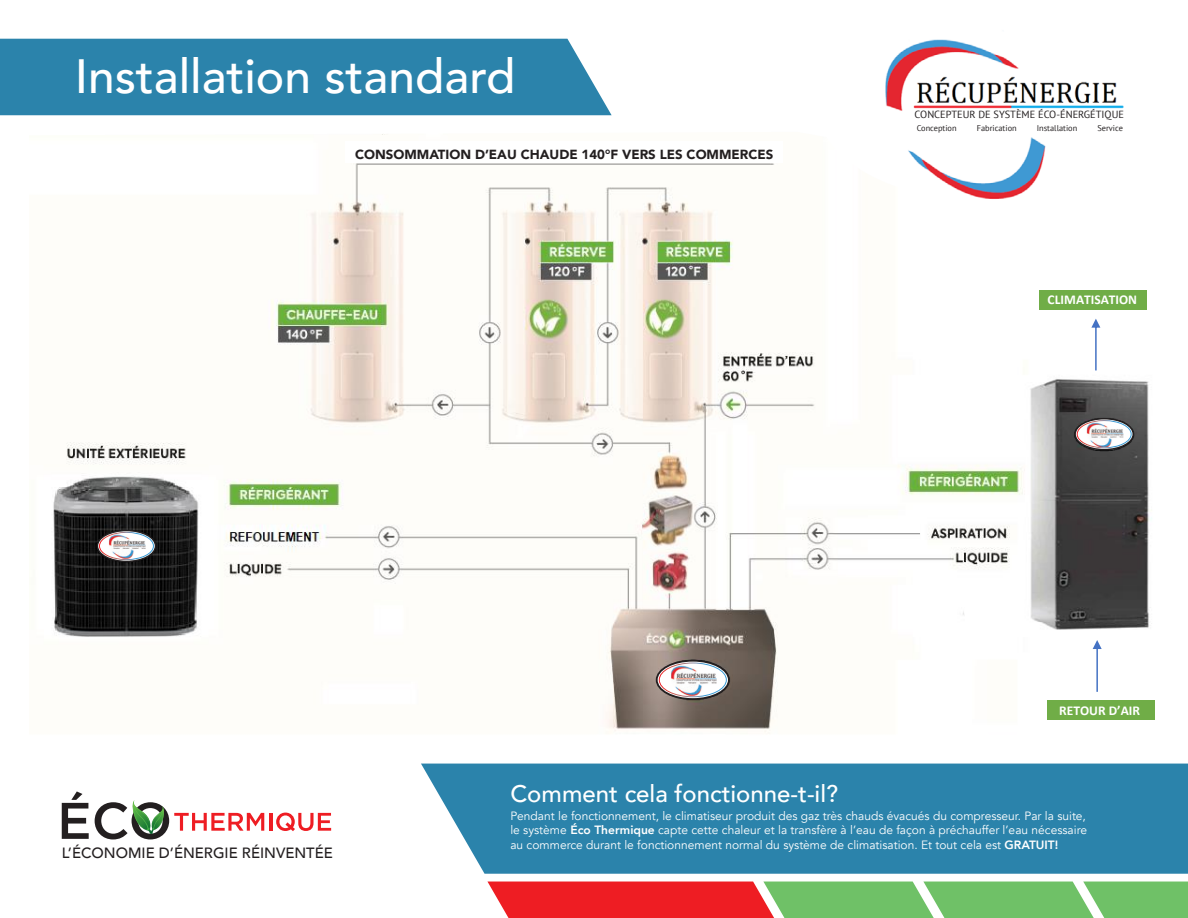
<style>
.page{position:relative;width:1188px;height:918px;background:#fff}
.page>*{position:absolute;margin:0;border:0;box-sizing:border-box;transform-origin:0 0}
.t1{font:500 48px "Avenir";color:#fff}
.t2{font:500 24px "Avenir";color:#fff}
.t3{font:500 14.85px "Avenir";color:#231f20}
.t4{font:700 13.5px "Calibri";color:#fff}
.t5{font:900 13.2px "Avenir";color:#231f20}
.t6{font:12px/14.4px "Avenir";color:#fff;text-align:justify}
.t7{font:10.35px "PT Sans";color:#231f20}
.t8{font:8.4px "PT Sans";color:#231f20}
.s1{font-weight:800}
</style>
<div class="page">
<img style="left:53px;top:134px;width:1096px;height:598px">
<img style="left:85px;top:521px;width:85px;height:52px">
<img style="left:1062px;top:410px;width:85px;height:52px">
<img style="left:644px;top:650px;width:102px;height:62px">
<svg style="left:1093px;top:640px;width:9px;height:52px"></svg>
<svg style="left:1091px;top:319px;width:9px;height:51px"></svg>
<div style="left:1039px;top:290px;width:108px;height:19px;background:#70ad47"></div>
<div style="left:1047px;top:700px;width:108px;height:20px;background:#70ad47"></div>
<div style="left:0;top:39px;width:612px;height:76px;background:#2b83ab"></div>
<div style="left:421px;top:764px;width:767px;height:110px;background:#2b83ab"></div>
<svg style="left:487px;top:882px;width:701px;height:36px"></svg>
<svg style="left:62px;top:791px;width:27px;height:48px"></svg>
<hr style="left:269px;top:813px;width:3px;height:18px;background:#ee1d23">
<svg style="left:276px;top:813px;width:55px;height:18px"></svg>
<svg style="left:95px;top:800px;width:169px;height:39px"></svg>
<img style="left:818px;top:39px;width:331px;height:162px">
<div style="left:345px;top:141px;width:438px;height:22px;background:#fff"></div>
<svg style="left:1075px;top:419px;width:58px;height:31px"></svg>
<div style="left:1074px;top:418px;width:60px;height:32px;border:2px solid #231f20;border-radius:50%"></div>
<svg style="left:1077px;top:421px;width:54px;height:27px"></svg>
<img style="left:1087px;top:422px;width:37px;height:25px">
<div style="left:1077px;top:420px;width:54px;height:28px;border:1px solid #fff;border-radius:50%"></div>
<svg style="left:657px;top:661px;width:72px;height:38px"></svg>
<div style="left:656px;top:660px;width:74px;height:40px;border:2px solid #231f20;border-radius:50%"></div>
<div style="left:659px;top:663px;width:67px;height:34px;background:#fff;border-radius:50%"></div>
<img style="left:671px;top:665px;width:46px;height:31px">
<div style="left:659px;top:663px;width:68px;height:34px;border:1px solid #fff;border-radius:50%"></div>
<svg style="left:97px;top:531px;width:59px;height:30px"></svg>
<div style="left:97px;top:530px;width:59px;height:32px;border:2px solid #231f20;border-radius:50%"></div>
<svg style="left:99px;top:532px;width:54px;height:28px"></svg>
<img style="left:109px;top:534px;width:37px;height:25px">
<div style="left:99px;top:532px;width:55px;height:28px;border:1px solid #fff;border-radius:50%"></div>
<p class="t1" style="left:75px;top:35px;width:442px">Installation standard</p>
<p class="t5" style="left:355px;top:143px;width:420px">CONSOMMATION D’EAU CHAUDE 140°F VERS LES COMMERCES</p>
<p class="t7" style="left:915px;top:108px;width:211px">CONCEPTEUR DE SYSTÈME ÉCO-ÉNERGÉTIQUE</p>
<p class="t8" style="left:917px;top:123px;width:41px">Conception</p>
<p class="t8" style="left:977px;top:123px;width:42px">Fabrication</p>
<p class="t8" style="left:1037px;top:123px;width:42px">Installation</p>
<p class="t8" style="left:1097px;top:123px;width:27px">Service</p>
<p class="t4" style="left:1048px;top:290px;width:91px">CLIMATISATION</p>
<p class="t4" style="left:1059px;top:700px;width:82px">RETOUR D’AIR</p>
<p class="t3" style="left:62px;top:840px;width:273px">L’ÉCONOMIE D’ÉNERGIE RÉINVENTÉE</p>
<p class="t2" style="left:510px;top:773px;width:329px">Comment cela fonctionne-t-il?</p>
<p class="t6" style="left:510px;top:809px;width:578px">Pendant le fonctionnement, le climatiseur produit des gaz très chauds évacués du compresseur. Par la suite, le système <span class="s1">Éco Thermique</span> capte cette chaleur et la transfère à l’eau de façon à préchauffer l’eau nécessaire au commerce durant le fonctionnement normal du système de climatisation. Et tout cela est <span class="s1">GRATUIT!</span></p>
</div>
